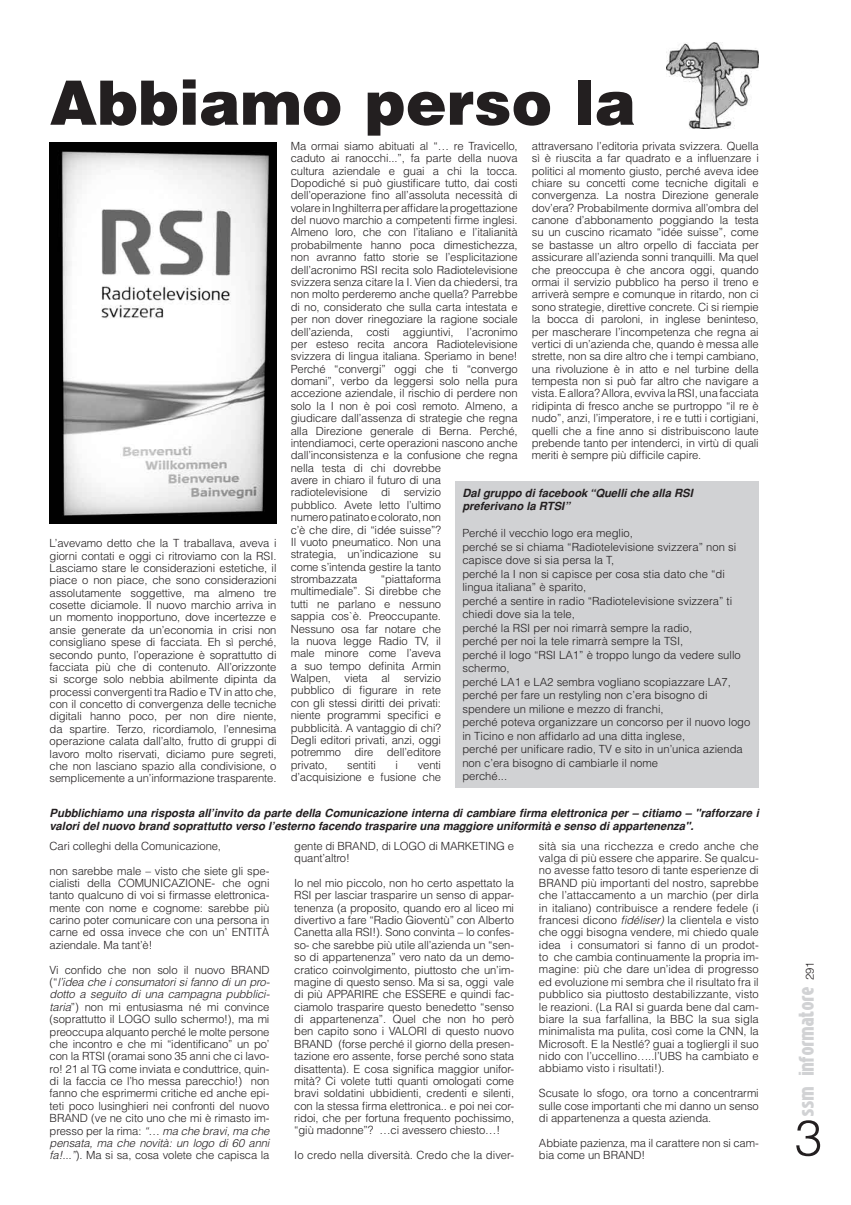
<style>
.page{position:relative;width:851px;height:1205px;background:#fff}
.page>*{position:absolute;margin:0;border:0;box-sizing:border-box;transform-origin:0 0}
.t1{font:900 61.25px "Helvetica";color:#231f20}
.t2{font:300 50px "Helvetica";color:#231f20}
.t3{font:18.75px "Niobium";color:#d1d2d4}
.t4{font:300 11.25px/12.4px "Helvetica";letter-spacing:-.01em;color:#231f20;text-align:justify}
.t5{font:italic 700 11.25px/12.4px "Helvetica";color:#231f20}
.s1{font-style:italic}
.s2{font-family:"Helvetica";font-weight:300;font-size:11.25px;color:#231f20}
</style>
<div class="page">
<img style="left:50px;top:143px;width:226px;height:381px">
<img style="left:666px;top:43px;width:92px;height:85px">
<div style="left:455px;top:481px;width:303px;height:306px;background:#d1d2d4"></div>
<h1 class="t1" style="left:50px;top:63px;width:587px">Abbiamo perso la</h1>
<p class="t4" style="left:50px;top:537px;width:228px">L’avevamo detto che la T traballava, aveva i giorni contati e oggi ci ritroviamo con la RSI.<br>Lasciamo stare le considerazioni estetiche, il piace o non piace, che sono considerazioni assolutamente soggettive, ma almeno tre cosette diciamole. Il nuovo marchio arriva in un momento inopportuno, dove incertezze e ansie generate da un’economia in crisi non consigliano spese di facciata. Eh sì perché, secondo punto, l’operazione è soprattutto di facciata più che di contenuto. All’orizzonte si scorge solo nebbia abilmente dipinta da processi convergenti tra Radio e TV in atto che, con il concetto di convergenza delle tecniche digitali hanno poco, per non dire niente, da spartire. Terzo, ricordiamolo, l’ennesima operazione calata dall’alto, frutto di gruppi di lavoro molto riservati, diciamo pure segreti, che non lasciano spazio alla condivisione, o semplicemente a un’informazione trasparente.</p>
<p class="t4" style="left:531px;top:140px;width:228px">attraversano l’editoria privata svizzera. Quella sì è riuscita a far quadrato e a influenzare i politici al momento giusto, perché aveva idee chiare su concetti come tecniche digitali e convergenza. La nostra Direzione generale dov’era? Probabilmente dormiva all’ombra del canone d’abbonamento poggiando la testa su un cuscino ricamato “idée suisse”, come se bastasse un altro orpello di facciata per assicurare all’azienda sonni tranquilli. Ma quel che preoccupa è che ancora oggi, quando ormai il servizio pubblico ha perso il treno e arriverà sempre e comunque in ritardo, non ci sono strategie, direttive concrete. Ci si riempie la bocca di paroloni, in inglese beninteso, per mascherare l’incompetenza che regna ai vertici di un’azienda che, quando è messa alle strette, non sa dire altro che i tempi cambiano, una rivoluzione è in atto e nel turbine della tempesta non si può far altro che navigare a vista. E allora? Allora, evviva la RSI, una facciata ridipinta di fresco anche se purtroppo “il re è nudo”, anzi, l’imperatore, i re e tutti i cortigiani, quelli che a fine anno si distribuiscono laute prebende tanto per intenderci, in virtù di quali meriti è sempre più difficile capire.</p>
<p class="t4" style="left:291px;top:140px;width:228px;text-align:left">Ma ormai siamo abituati al “… re Travicello, caduto ai ranocchi...”, fa parte della nuova cultura aziendale e guai a chi la tocca.<br>Dopodiché si può giustificare tutto, dai costi dell’operazione fino all’assoluta necessità di volare in Inghilterra per affidare la progettazione del nuovo marchio a competenti firme inglesi.<br>Almeno loro, che con l’italiano e l’italianità probabilmente hanno poca dimestichezza, non avranno fatto storie se l’esplicitazione dell’acronimo RSI recita solo Radiotelevisione svizzera senza citare la I. Vien da chiedersi, tra non molto perderemo anche quella? Parrebbe di no, considerato che sulla carta intestata e per non dover rinegoziare la ragione sociale dell’azienda, costi aggiuntivi, l’acronimo per esteso recita ancora Radiotelevisione svizzera di lingua italiana. Speriamo in bene!<br>Perché “convergi” oggi che ti “convergo domani”, verbo da leggersi solo nella pura accezione aziendale, il rischio di perdere non solo la I non è poi così remoto. Almeno, a giudicare dall’assenza di strategie che regna alla Direzione generale di Berna. Perché, intendiamoci, certe operazioni nascono anche dall’inconsistenza e la confusione che regna nella testa di chi dovrebbe<br>avere in chiaro il futuro di una radiotelevisione di servizio<br>pubblico. Avete letto l’ultimo<br>numero patinato e colorato, non<br>c’è che dire, di “idée suisse”?<br>Il vuoto pneumatico. Non una<br>strategia, un’indicazione su<br>come s’intenda gestire la tanto<br>strombazzata</p>
<p class="t5" style="left:462px;top:486px;width:232px;line-height:13.5px">Dal gruppo di facebook “Quelli che alla RSI preferivano la RTSI”</p>
<p class="t4" style="left:462px;top:526px;width:289px;line-height:13.5px;text-align:left">Perché il vecchio logo era meglio,<br>perché se si chiama “Radiotelevisione svizzera” non si capisce dove si sia persa la T,<br>perché la I non si capisce per cosa stia dato che “di lingua italiana” è sparito,<br>perché a sentire in radio “Radiotelevisione svizzera” ti chiedi dove sia la tele,<br>perché la RSI per noi rimarrà sempre la radio,<br>perché per noi la tele rimarrà sempre la TSI,<br>perché il logo “RSI LA1” è troppo lungo da vedere sullo schermo,<br>perché LA1 e LA2 sembra vogliano scopiazzare LA7, perché per fare un restyling non c’era bisogno di spendere un milione e mezzo di franchi,<br>perché poteva organizzare un concorso per il nuovo logo in Ticino e non affidarlo ad una ditta inglese,<br>perché per unificare radio, TV e sito in un’unica azienda non c’era bisogno di cambiarle il nome<br>perché...</p>
<p class="t4" style="left:291px;top:573px;width:152px;text-indent:90px">“piattaforma multimediale”. Si direbbe che tutti ne parlano e nessuno sappia cos`è. Preoccupante.<br>Nessuno osa far notare che la nuova legge Radio TV, il male minore come l’aveva a suo tempo definita Armin Walpen, vieta al servizio pubblico di figurare in rete con gli stessi diritti dei privati: niente programmi specifici e pubblicità. A vantaggio di chi?<br>Degli editori privati, anzi, oggi potremmo dire dell’editore privato,</p>
<p class="t4" style="left:291px;top:758px;width:152px;text-align:right">venti<br>d’acquisizione e fusione che</p>
<p class="t4" style="left:347px;top:758px;width:30px">sentiti</p>
<p class="t4" style="left:395px;top:758px;width:4px">i</p>
<p class="t5" style="left:50px;top:807px;width:710px">Pubblichiamo una risposta all’invito da parte della Comunicazione interna di cambiare firma elettronica per – citiamo – "rafforzare i valori del nuovo brand soprattutto verso l’esterno facendo trasparire una maggiore uniformità e senso di appartenenza".</p>
<p class="t4" style="left:50px;top:839px;width:173px">Cari colleghi della Comunicazione,</p>
<p class="t4" style="left:50px;top:864px;width:221px">non sarebbe male – visto che siete gli spe&shy;cialisti della COMUNICAZIONE- che ogni tanto qualcuno di voi si firmasse elettronica&shy;mente con nome e cognome: sarebbe più carino poter comunicare con una persona in carne ed ossa invece che con un’ ENTITÀ aziendale. Ma tant’è!</p>
<p class="t4" style="left:50px;top:963px;width:221px">Vi confido che non solo il nuovo BRAND (“<span class="s1">l’idea che i consumatori si fanno di un pro&shy;dotto a seguito di una campagna pubblici&shy;taria</span>”) non mi entusiasma né mi convince (soprattutto il LOGO sullo schermo!), ma mi preoccupa alquanto perché le molte persone che incontro e che mi “identificano” un po’ con la RTSI (oramai sono 35 anni che ci lavo&shy;ro! 21 al TG come inviata e conduttrice, quin&shy;di la faccia ce l’ho messa parecchio!) non fanno che esprimermi critiche ed anche epi&shy;teti poco lusinghieri nei confronti del nuovo BRAND (ve ne cito uno che mi è rimasto im&shy;presso per la rima: <span class="s1">“… ma che bravi, ma che pensata, ma che novità: un logo di 60 anni fa!...”</span>). Ma si sa, cosa volete che capisca la</p>
<p class="t4" style="left:294px;top:839px;width:221px">gente di BRAND, di LOGO di MARKETING e quant’altro!</p>
<p class="t4" style="left:294px;top:876px;width:221px">Io nel mio piccolo, non ho certo aspettato la RSI per lasciar trasparire un senso di appar&shy;tenenza (a proposito, quando ero al liceo mi divertivo a fare “Radio Gioventù” con Alberto Canetta alla RSI!). Sono convinta – lo confes&shy;so- che sarebbe più utile all’azienda un “sen&shy;so di appartenenza” vero nato da un demo&shy;cratico coinvolgimento, piuttosto che un’im&shy;magine di questo senso. Ma si sa, oggi vale di più APPARIRE che ESSERE e quindi fac&shy;ciamolo trasparire questo benedetto “senso di appartenenza”. Quel che non ho però ben capito sono i VALORI di questo nuovo BRAND (forse perché il giorno della presen&shy;tazione ero assente, forse perché sono stata disattenta). E cosa significa maggior unifor&shy;mità? Ci volete tutti quanti omologati come bravi soldatini ubbidienti, credenti e silenti, con la stessa firma elettronica.. e poi nei cor&shy;ridoi, che per fortuna frequento pochissimo, “giù madonne”? …ci avessero chiesto…!</p>
<p class="t4" style="left:294px;top:1149px;width:221px">Io credo nella diversità. Credo che la diver-</p>
<p class="t4" style="left:539px;top:839px;width:221px">sità sia una ricchezza e credo anche che valga di più essere che apparire. Se qualcu&shy;no avesse fatto tesoro di tante esperienze di BRAND più importanti del nostro, saprebbe che l’attaccamento a un marchio (per dirla in italiano) contribuisce a rendere fedele (i francesi dicono <span class="s1">fidéliser)</span> la clientela e visto che oggi bisogna vendere, mi chiedo quale idea i consumatori si fanno di un prodot&shy;to che cambia continuamente la propria im&shy;magine: più che dare un’idea di progresso ed evoluzione mi sembra che il risultato fra il pubblico sia piuttosto destabilizzante, visto le reazioni. (La RAI si guarda bene dal cam&shy;biare la sua farfallina, la BBC la sua sigla minimalista ma pulita, così come la CNN, la Microsoft. E la Nestlé? guai a togliergli il suo nido con l’uccellino…..l’UBS ha cambiato e abbiamo visto i risultati!).</p>
<p class="t4" style="left:539px;top:1087px;width:221px">Scusate lo sfogo, ora torno a concentrarmi sulle cose importanti che mi danno un senso di appartenenza a questa azienda.</p>
<p class="t4" style="left:539px;top:1136px;width:221px">Abbiate pazienza, ma il carattere non si cam&shy;bia come un BRAND!</p>
<h3 class="t3" style="left:795px;top:1115px;width:156px;rotate:-90deg">ssm informatore <span class="s2">291</span></h3>
<h2 class="t2" style="left:794px;top:1106px;width:29px">3</h2>
</div>
